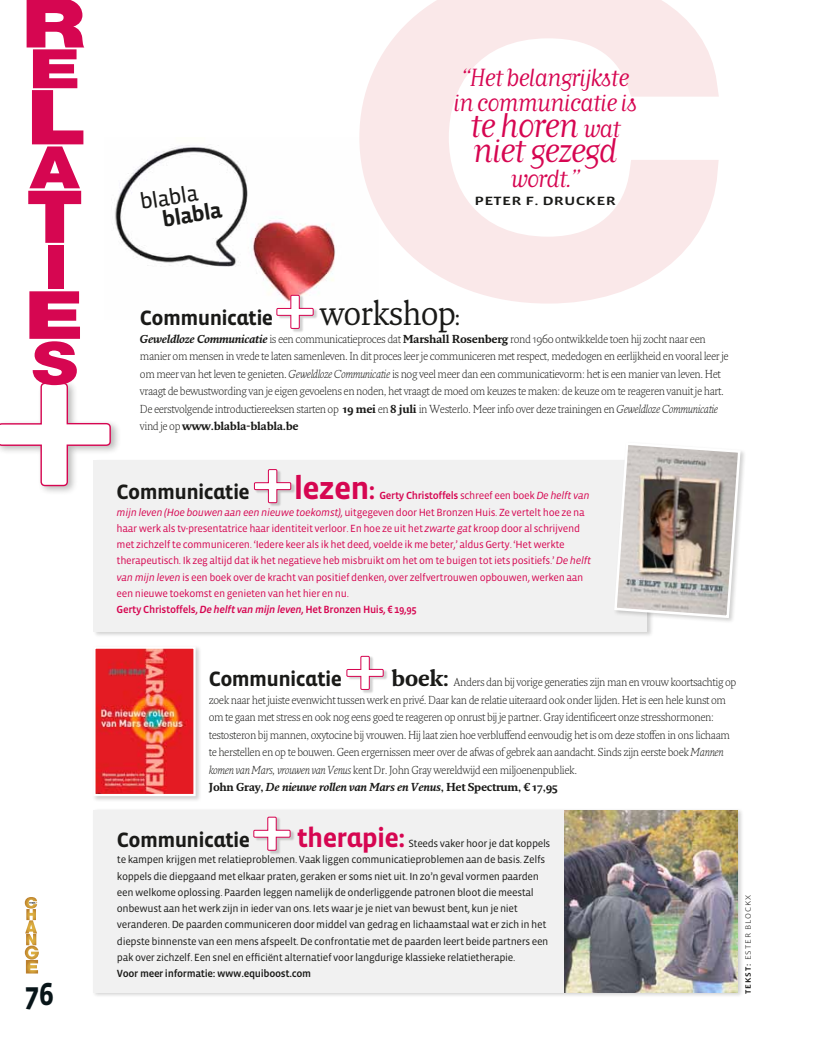
<style>
.page{position:relative;width:815px;height:1053px;background:#fff}
.page>*{position:absolute;margin:0;border:0;box-sizing:border-box;transform-origin:0 0}
.t1{font:33.75px/25px "Matrix II Script";letter-spacing:-.04em;color:#d60651}
.t2{font:33.75px "Fresco";letter-spacing:-.03em;color:#1a1a18}
.t3{font:700 32.5px "Vista Sans";letter-spacing:-.03em;color:#d60651}
.t4{font:700 32.5px "Vista Sans";color:#081519;scale:.92 1}
.t5{font:700 27.5px "Vista Sans Alt";letter-spacing:-.03em;color:#d60651}
.t6{font:24.38px/25px "Matrix II Script";letter-spacing:-.04em;color:#d60651;text-align:center}
.t7{font:22.38px "Vista Sans Reg";color:#1a1a18}
.t8{font:700 22.38px "Vista Sans";color:#1a1a18}
.t9{font:700 21.25px "Vista Sans Alt";letter-spacing:-.03em;color:#1a1a18}
.t10{font:12.25px "Vista Sans Med";letter-spacing:.01em;color:#1a1a18;scale:1.37 1}
.t11{font:300 11.25px/17.5px "Fresco";letter-spacing:-.03em;color:#1a1a18}
.t12{font:10.62px/16.2px "Vista Sans";letter-spacing:-.03em;color:#1a1a18}
.t13{font:10.62px/16.2px "Vista Sans";letter-spacing:-.03em;color:#d60651}
.t14{font:10.62px "Vista Sans Med";letter-spacing:-.03em;color:#d60651}
.t15{font:10.62px "Vista Sans Med";letter-spacing:-.03em;color:#1a1a18}
.t16{font:300 7.88px "Vista Sans";letter-spacing:.1em;color:#1a1a18;scale:1.11 1}
.s1{font-size:24.38px}
.s2{font-family:"Vista Sans Alt Med";font-size:21.25px}
.s3{font-weight:700;font-style:italic}
.s4{font-weight:700}
.s5{font-style:italic}
.s6{font-size:26.25px}
.s7{font-family:"Vista Sans"}
.s8{font-family:"Vista Sans";font-style:italic}
.s9{font-weight:700;font-size:22.5px}
.s10{font-family:"Vista Sans Med";font-weight:400}
</style>
<div class="page">
<img style="left:115px;top:145px;width:220px;height:149px">
<svg style="left:25px;top:897px;width:14px;height:76px"></svg>
<svg style="left:359px;top:0;width:360px;height:304px"></svg>
<div style="left:92px;top:808px;width:652px;height:190px;background:#1a1a18;opacity:.2"></div>
<div style="left:93px;top:810px;width:644px;height:182px;background:#f1f1f1"></div>
<div style="left:92px;top:458px;width:562px;height:180px;background:#1a1a18;opacity:.2"></div>
<div style="left:93px;top:460px;width:554px;height:172px;background:#f1f1f1"></div>
<div style="left:613px;top:441px;width:133px;height:182px;background:#1a1a18;opacity:.2"></div>
<svg style="left:613px;top:441px;width:129px;height:178px"></svg>
<div style="left:92px;top:645px;width:110px;height:157px;background:#1a1a18;opacity:.2"></div>
<img style="left:96px;top:649px;width:97px;height:144px">
<div style="left:93px;top:646px;width:103px;height:150px;border:2px solid #fff"></div>
<div style="left:348px;top:656px;width:40px;height:37px;background:#1a1a18;opacity:.2"></div>
<svg style="left:346px;top:655px;width:38px;height:35px"></svg>
<div style="left:255px;top:817px;width:40px;height:37px;background:#1a1a18;opacity:.2"></div>
<svg style="left:253px;top:816px;width:38px;height:35px"></svg>
<div style="left:278px;top:295px;width:40px;height:37px;background:#1a1a18;opacity:.2"></div>
<svg style="left:276px;top:294px;width:38px;height:35px"></svg>
<div style="left:255px;top:469px;width:41px;height:38px;background:#1a1a18;opacity:.2"></div>
<svg style="left:253px;top:469px;width:39px;height:34px"></svg>
<div style="left:0;top:378px;width:121px;height:117px;background:#1a1a18;opacity:.3"></div>
<svg style="left:0;top:291px;width:112px;height:196px"></svg>
<div style="left:48px;top:245px;width:15px;height:43px;background:#d60651"></div>
<svg style="left:27px;top:0;width:57px;height:243px"></svg>
<img style="left:565px;top:810px;width:172px;height:182px">
<h2 class="t4" style="left:25px;top:977px;width:34px">76</h2>
<h3 class="t6" style="left:453px;top:65px;width:185px">“Het belangrijkste in communicatie is</h3>
<h1 class="t1" style="left:470px;top:112px;width:152px">te horen <span class="s1">wat </span>niet gezegd</h1>
<h3 class="t6" style="left:510px;top:165px;width:71px">wordt.”</h3>
<h3 class="t7" style="left:138px;top:191px;width:61px;rotate:-9deg">blabla</h3>
<p class="t10" style="left:474px;top:194px;width:105px">Peter F. Drucker</p>
<h3 class="t8" style="left:161px;top:208px;width:62px;rotate:-9deg">blabla</h3>
<h3 class="t9" style="left:140px;top:307px;width:135px">Communicatie</h3>
<h1 class="t2" style="left:320px;top:293px;width:142px">workshop<span class="s2">:</span></h1>
<p class="t11" style="left:140px;top:330px;width:590px"><span class="s3">Geweldloze Communicatie</span> is een communicatieproces dat <span class="s4">Marshall Rosenberg</span> rond 1960 ontwikkelde toen hij zocht naar een manier om mensen in vrede te laten samenleven. In dit proces leer je communiceren met respect, mededogen en eerlijkheid en vooral leer je om meer van het leven te genieten. <span class="s5">Geweldloze Communicatie</span> is nog veel meer dan een communicatievorm: het is een manier van leven. Het vraagt de bewustwording van je eigen gevoelens en noden, het vraagt de moed om keuzes te maken: de keuze om te reageren vanuit je hart.<br>De eerstvolgende introductiereeksen starten op <span class="s4">19 mei</span> en <span class="s4">8 juli</span> in Westerlo. Meer info over deze trainingen en <span class="s5">Geweldloze Communicatie </span>vind je op <span class="s4">www.blabla-blabla.be</span></p>
<h3 class="t9" style="left:117px;top:481px;width:135px">Communicatie</h3>
<h2 class="t3" style="left:294px;top:472px;width:83px">lezen<span class="s6">:</span></h2>
<p class="t14" style="left:379px;top:490px;width:212px">Gerty Christoffels <span class="s7">schreef een boek</span> <span class="s8">De helft van</span></p>
<p class="t13" style="left:117px;top:504px;width:476px"><span class="s5">mijn leven (Hoe bouwen aan een nieuwe toekomst)</span>, uitgegeven door Het Bronzen Huis. Ze vertelt hoe ze na haar werk als tv-presentatrice haar identiteit verloor. En hoe ze uit het <span class="s5">zwarte gat</span> kroop door al schrijvend met zichzelf te communiceren. ‘Iedere keer als ik het deed, voelde ik me beter,’ aldus Gerty. ‘Het werkte therapeutisch. Ik zeg altijd dat ik het negatieve heb misbruikt om het om te buigen tot iets positiefs.’ <span class="s5">De helft van mijn leven</span> is een boek over de kracht van positief denken, over zelfvertrouwen opbouwen, werken aan een nieuwe toekomst en genieten van het hier en nu.</p>
<p class="t14" style="left:117px;top:604px;width:302px">Gerty Christoffels, <span class="s5">De helft van mijn leven</span>, Het Bronzen Huis, € 19,95</p>
<p class="t11" style="left:209px;top:673px;width:529px;text-indent:183px"><span class="s9">boek:</span> Anders dan bij vorige generaties zijn man en vrouw koortsachtig op zoek naar het juiste evenwicht tussen werk en privé. Daar kan de relatie uiteraard ook onder lijden. Het is een hele kunst om om te gaan met stress en ook nog eens goed te reageren op onrust bij je partner. Gray identificeert onze stresshormonen: testosteron bij mannen, oxytocine bij vrouwen. Hij laat zien hoe verbluffend eenvoudig het is om deze stoffen in ons lichaam te herstellen en op te bouwen. Geen ergernissen meer over de afwas of gebrek aan aandacht. Sinds zijn eerste boek <span class="s5">Mannen komen van Mars, vrouwen van Venus</span> kent Dr. John Gray wereldwijd een miljoenenpubliek.<br><span class="s4">John Gray,</span> <span class="s3">De nieuwe rollen van Mars en Venus</span><span class="s4">, Het Spectrum, € 17,95</span></p>
<h3 class="t9" style="left:117px;top:829px;width:135px">Communicatie</h3>
<h3 class="t5" style="left:297px;top:823px;width:110px">therapie:</h3>
<h3 class="t9" style="left:209px;top:668px;width:135px">Communicatie</h3>
<p class="t12" style="left:117px;top:835px;width:435px;text-indent:292px">Steeds vaker hoor je dat koppels te kampen krijgen met relatieproblemen. Vaak liggen communicatieproblemen aan de basis. Zelfs koppels die diepgaand met elkaar praten, geraken er soms niet uit. In zo’n geval vormen paarden een welkome oplossing. Paarden leggen namelijk de onderliggende patronen bloot die meestal onbewust aan het werk zijn in ieder van ons. Iets waar je je niet van bewust bent, kun je niet veranderen. De paarden communiceren door middel van gedrag en lichaamstaal wat er zich in het diepste binnenste van een mens afspeelt. De confrontatie met de paarden leert beide partners een pak over zichzelf. Een snel en efficiënt alternatief voor langdurige klassieke relatietherapie.</p>
<p class="t15" style="left:117px;top:968px;width:196px">Voor meer informatie: www.equiboost.com</p>
<p class="t16" style="left:744px;top:993px;width:91px;rotate:-90deg"><span class="s10">tekst:</span> ester blockx</p>
</div>
